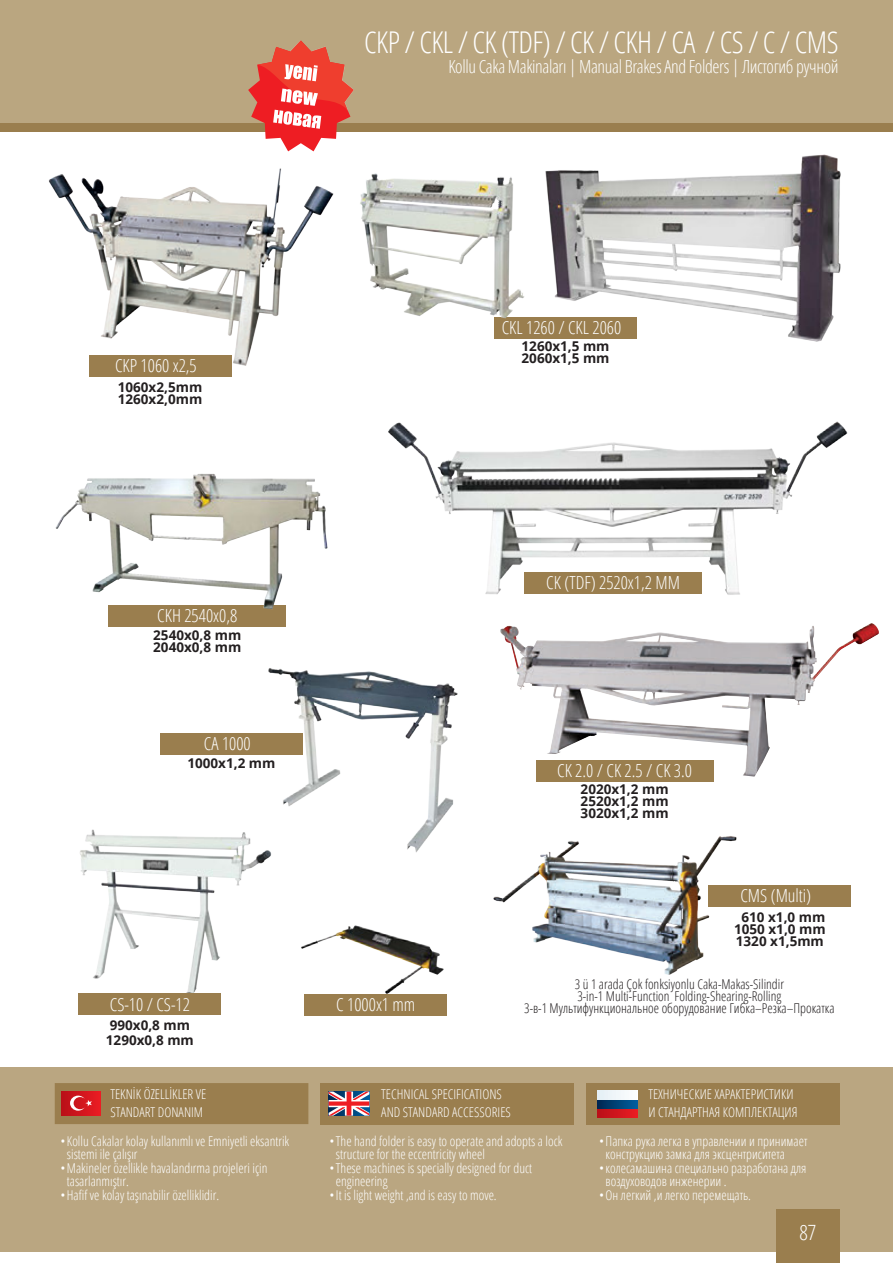
<style>
.page{position:relative;width:893px;height:1263px;background:#fff}
.page>*{position:absolute;margin:0;border:0;box-sizing:border-box;transform-origin:0 0}
.t1{font:300 condensed 30px "Open Sans";letter-spacing:-.02em;color:#fff}
.t2{font:300 condensed 21px "Open Sans";color:#fff}
.t3{font:300 condensed 18px "Open Sans";color:#fff}
.t4{font:300 condensed 18px "Open Sans";letter-spacing:-.02em;color:#fff}
.t5{font:300 condensed 13.5px/13.5px "Open Sans";color:#fff}
.t6{font:700 13.5px "Open Sans";color:#231f20}
.t7{font:300 condensed 13.5px "Open Sans";color:#231f20}
.t8{font:300 condensed 13.5px/18px "Open Sans";color:#fff}
</style>
<div class="page">
<img style="left:388px;top:421px;width:460px;height:174px">
<img style="left:78px;top:829px;width:193px;height:165px">
<div style="left:0;top:0;width:893px;height:123px;background:#baa680"></div>
<div style="left:0;top:123px;width:893px;height:9px;background:#9a7e4e"></div>
<div style="left:78px;top:994px;width:143px;height:21px;background:#9a7e4e"></div>
<div style="left:160px;top:733px;width:143px;height:21px;background:#9a7e4e"></div>
<div style="left:494px;top:317px;width:143px;height:21px;background:#9a7e4e"></div>
<div style="left:89px;top:355px;width:142px;height:21px;background:#9a7e4e"></div>
<div style="left:536px;top:760px;width:177px;height:21px;background:#9a7e4e"></div>
<div style="left:525px;top:572px;width:177px;height:21px;background:#9a7e4e"></div>
<div style="left:109px;top:605px;width:177px;height:22px;background:#9a7e4e"></div>
<div style="left:708px;top:886px;width:143px;height:21px;background:#9a7e4e"></div>
<div style="left:0;top:1067px;width:893px;height:184px;background:#baa681"></div>
<div style="left:320px;top:1083px;width:254px;height:41px;background:#9a7e4e"></div>
<div style="left:586px;top:1083px;width:254px;height:41px;background:#9a7e4e"></div>
<svg style="left:55px;top:1083px;width:253px;height:41px;background:#9f754b"></svg>
<svg style="left:329px;top:1091px;width:40px;height:24px"></svg>
<svg style="left:597px;top:1108px;width:41px;height:9px"></svg>
<svg style="left:597px;top:1099px;width:41px;height:9px"></svg>
<div style="left:597px;top:1090px;width:41px;height:9px;background:#f1f7fa"></div>
<img style="left:248px;top:668px;width:210px;height:188px">
<img style="left:500px;top:623px;width:371px;height:153px">
<img style="left:55px;top:473px;width:273px;height:151px">
<img style="left:360px;top:173px;width:165px;height:146px">
<img style="left:541px;top:154px;width:300px;height:188px">
<img style="left:493px;top:836px;width:249px;height:139px">
<img style="left:301px;top:925px;width:143px;height:69px">
<img style="left:49px;top:151px;width:285px;height:224px">
<div style="left:304px;top:994px;width:143px;height:21px;background:#9a7e4e"></div>
<svg style="left:248px;top:40px;width:105px;height:111px"></svg>
<div style="left:776px;top:1209px;width:64px;height:54px;background:#9a7e4e"></div>
<p class="t1" style="left:364px;top:22px;width:476px">CKP / CKL / CK (TDF) / CK / CKH / CA / CS / C / CMS</p>
<p class="t4" style="left:448px;top:55px;width:392px">Kollu Caka Makinaları | Manual Brakes And Folders | Листогиб ручной</p>
<p class="t3" style="left:115px;top:353px;width:83px">CKP 1060 x2,5</p>
<p class="t6" style="left:118px;top:377px;width:86px">1060x2,5mm</p>
<p class="t6" style="left:118px;top:389px;width:86px">1260x2,0mm</p>
<p class="t3" style="left:157px;top:603px;width:82px">CKH 2540x0,8</p>
<p class="t6" style="left:153px;top:626px;width:89px">2540x0,8 mm</p>
<p class="t6" style="left:153px;top:638px;width:89px">2040x0,8 mm</p>
<p class="t3" style="left:204px;top:731px;width:48px">CA 1000</p>
<p class="t6" style="left:187px;top:753px;width:89px">1000x1,2 mm</p>
<p class="t3" style="left:502px;top:315px;width:121px">CKL 1260 / CKL 2060</p>
<p class="t6" style="left:522px;top:336px;width:89px">1260x1,5 mm</p>
<p class="t6" style="left:522px;top:348px;width:89px">2060x1,5 mm</p>
<p class="t3" style="left:546px;top:570px;width:135px">CK (TDF) 2520x1,2 MM</p>
<p class="t3" style="left:557px;top:758px;width:136px">CK 2.0 / CK 2.5 / CK 3.0</p>
<p class="t6" style="left:581px;top:779px;width:89px">2020x1,2 mm</p>
<p class="t6" style="left:581px;top:791px;width:89px">2520x1,2 mm</p>
<p class="t6" style="left:581px;top:803px;width:89px">3020x1,2 mm</p>
<p class="t3" style="left:740px;top:884px;width:72px">CMS (Multi)</p>
<p class="t6" style="left:741px;top:908px;width:85px">610 x1,0 mm</p>
<p class="t6" style="left:734px;top:920px;width:93px">1050 x1,0 mm</p>
<p class="t6" style="left:736px;top:932px;width:89px">1320 x1,5mm</p>
<p class="t7" style="left:575px;top:975px;width:211px">3 ü 1 arada Çok fonksiyonlu Caka-Makas-Silindir</p>
<p class="t7" style="left:577px;top:987px;width:205px">3-in-1 Multi-Function Folding-Shearing-Rolling</p>
<p class="t3" style="left:110px;top:992px;width:82px">CS-10 / CS-12</p>
<p class="t7" style="left:524px;top:999px;width:312px">3-в-1 Мультифункциональное оборудование Гибка–Резка–Прокатка</p>
<p class="t3" style="left:336px;top:992px;width:81px">C 1000x1 mm</p>
<p class="t6" style="left:110px;top:1016px;width:82px">990x0,8 mm</p>
<p class="t6" style="left:106px;top:1031px;width:89px">1290x0,8 mm</p>
<p class="t8" style="left:110px;top:1084px;width:97px">TEKNİK ÖZELLİKLER VE<br>STANDART DONANIM</p>
<p class="t5" style="left:67px;top:1133px;width:224px;text-indent:-6px">•Kollu Cakalar kolay kullanımlı ve Emniyetli eksantrik sistemi ile çalışır</p>
<p class="t5" style="left:67px;top:1160px;width:202px;text-indent:-6px">•Makineler özellikle havalandırma projeleri için tasarlanmıştır.</p>
<p class="t5" style="left:61px;top:1187px;width:160px">•Hafif ve kolay taşınabilir özelliklidir.</p>
<p class="t8" style="left:381px;top:1084px;width:122px">TECHNICAL SPECIFICATIONS</p>
<p class="t8" style="left:381px;top:1102px;width:131px">AND STANDARD ACCESSORIES</p>
<p class="t5" style="left:336px;top:1133px;width:228px;text-indent:-6px">•The hand folder is easy to operate and adopts a lock structure for the eccentricity wheel</p>
<p class="t5" style="left:336px;top:1160px;width:198px;text-indent:-6px">•These machines is specially designed for duct engineering</p>
<p class="t5" style="left:330px;top:1187px;width:169px">•It is light weight ,and is easy to move.</p>
<p class="t8" style="left:648px;top:1084px;width:147px">ТЕХНИЧЕСКИЕ ХАРАКТЕРИСТИКИ</p>
<p class="t8" style="left:648px;top:1102px;width:151px">И СТАНДАРТНАЯ КОМПЛЕКТАЦИЯ</p>
<p class="t5" style="left:606px;top:1133px;width:203px;text-indent:-6px">•Папка рука легка в управлении и принимает конструкцию замка для эксцентриситета</p>
<p class="t5" style="left:606px;top:1160px;width:202px;text-indent:-6px">•колесамашина специально разработана для воздуховодов инженерии .</p>
<p class="t5" style="left:599px;top:1187px;width:153px">•Он легкий ,и легко перемещать.</p>
<h2 class="t2" style="left:799px;top:1217px;width:18px">87</h2>
</div>
